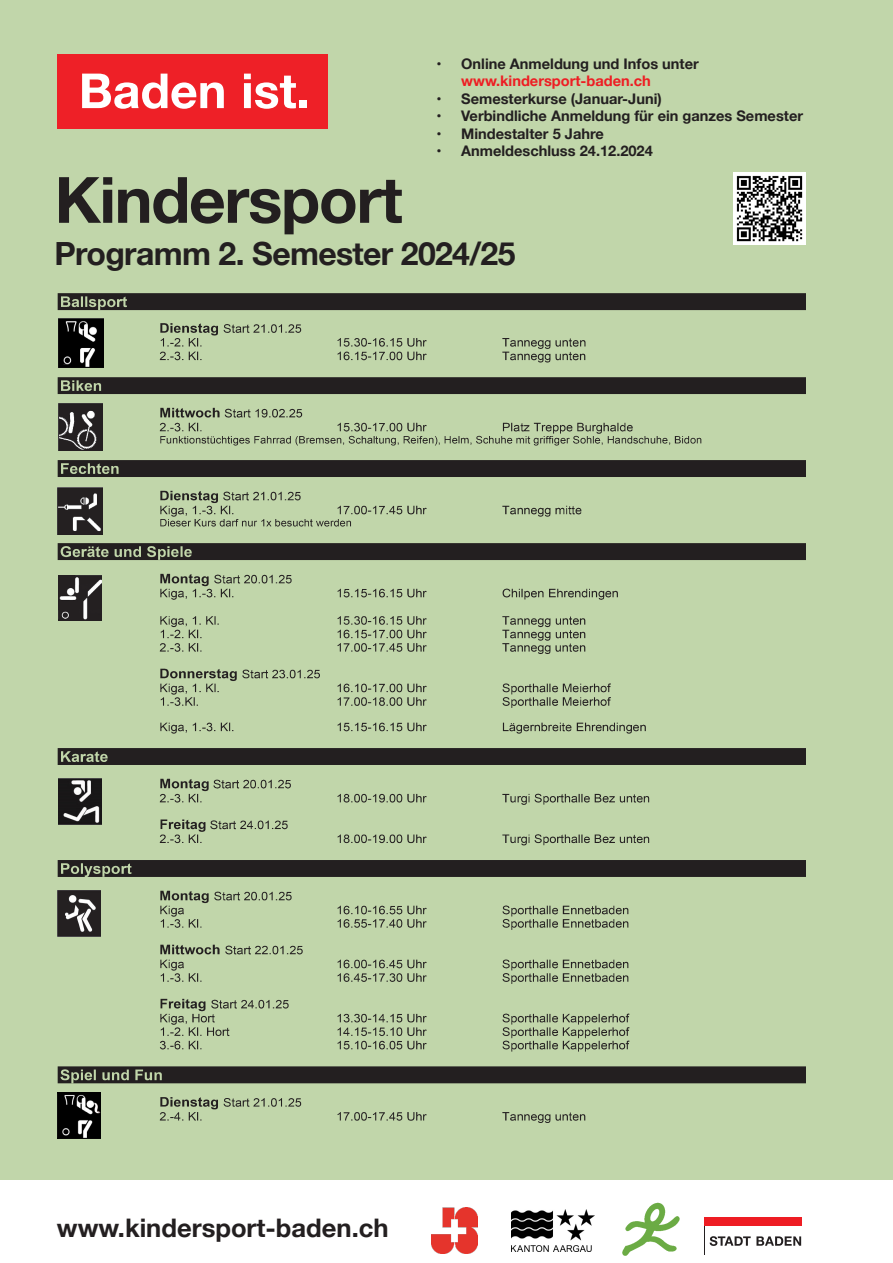
<style>
.page{position:relative;width:893px;height:1263px;background:#fff}
.page>*{position:absolute;margin:0;border:0;box-sizing:border-box;transform-origin:0 0}
.t1{font:700 104.7px "Helvetica Neue";color:#231f20}
.t2{font:700 63.9px "Helvetica Neue";letter-spacing:-.02em;color:#231f20}
.t3{font:700 31.95px "Helvetica Neue";letter-spacing:-.02em;color:#231f20}
.t4{font:700 25.5px "Helvetica Neue";color:#231f20}
.t5{font:700 14.55px "Helvetica Neue";color:#231f20}
.t6{font:700 14.55px "Helvetica Neue";color:#ee1d23}
</style>
<div class="page">
<div style="left:0;top:0;width:893px;height:1180px;background:#c1d6aa"></div>
<div style="left:57px;top:55px;width:271px;height:74px;background:#ee2027"></div>
<svg style="left:82px;top:74px;width:142px;height:35px"></svg>
<svg style="left:244px;top:74px;width:52px;height:35px"></svg>
<div style="left:299px;top:101px;width:8px;height:7px;background:#fff"></div>
<img style="left:432px;top:1207px;width:45px;height:47px">
<svg style="left:710px;top:1236px;width:91px;height:10px"></svg>
<hr style="left:704px;top:1225px;width:1px;height:30px;background:#231f20">
<div style="left:704px;top:1217px;width:98px;height:8px;background:#ee1d23"></div>
<img style="left:734px;top:173px;width:72px;height:72px">
<img style="left:622px;top:1203px;width:57px;height:52px">
<img style="left:57px;top:293px;width:749px;height:846px">
<img style="left:58px;top:319px;width:46px;height:48px">
<img style="left:58px;top:404px;width:44px;height:47px">
<img style="left:59px;top:575px;width:42px;height:45px">
<img style="left:58px;top:891px;width:43px;height:45px">
<img style="left:58px;top:1093px;width:43px;height:45px">
<img style="left:58px;top:487px;width:44px;height:47px">
<img style="left:59px;top:779px;width:42px;height:45px">
<img style="left:511px;top:1210px;width:84px;height:42px">
<p class="t5" style="left:436px;top:52px;width:264px">• Online Anmeldung und Infos unter</p>
<p class="t6" style="left:461px;top:70px;width:191px">www.kindersport-baden.ch</p>
<p class="t5" style="left:436px;top:87px;width:227px">• Semesterkurse (Januar-Juni)</p>
<p class="t5" style="left:436px;top:105px;width:368px">• Verbindliche Anmeldung für ein ganzes Semester</p>
<p class="t5" style="left:436px;top:122px;width:169px">• Mindestalter 5 Jahre</p>
<p class="t5" style="left:436px;top:140px;width:218px">• Anmeldeschluss 24.12.2024</p>
<h1 class="t1" style="left:46px;top:141px;width:566px">CD-Manual</h1>
<h3 class="t3" style="left:55px;top:229px;width:462px">Programm 2. Semester 2024/25</h3>
<h2 class="t2" style="left:55px;top:150px;width:350px">Kindersport</h2>
<h3 class="t4" style="left:57px;top:1208px;width:333px">www.kindersport-baden.ch</h3>
</div>
